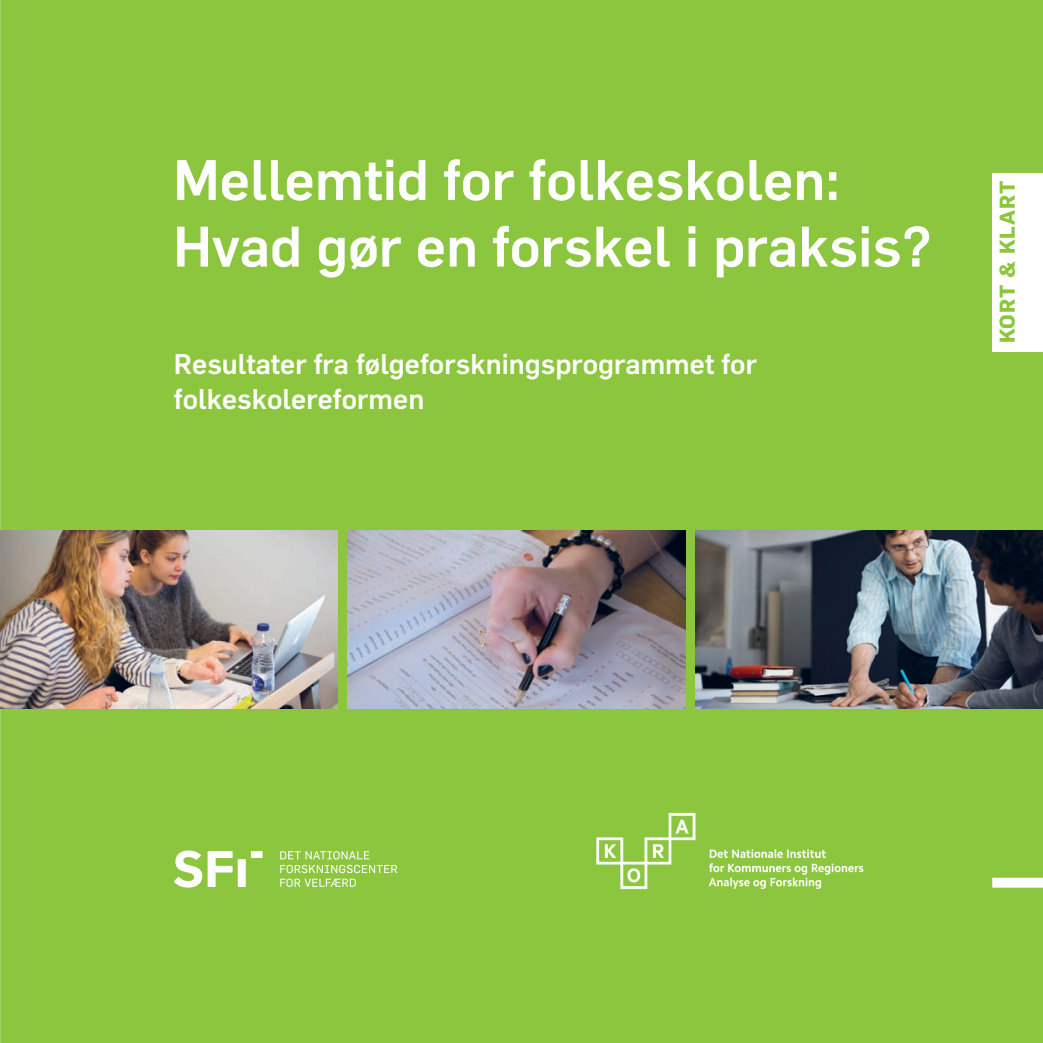
<style>
.page{position:relative;width:1043px;height:1043px;background:#fff}
.page>*{position:absolute;margin:0;border:0;box-sizing:border-box;transform-origin:0 0}
.t1{font:500 56px/66.5px "Flama";color:#fff}
.t2{font:500 28px/35px "Flama";color:#fff}
.t3{font:700 21px "Flama";letter-spacing:.04em;color:#8bc63e}
</style>
<div class="page">
<div style="left:0;top:0;width:1042px;height:1042px;background:#8bc63e"></div>
<div style="left:991px;top:173px;width:51px;height:178px;background:#fff"></div>
<svg style="left:280px;top:850px;width:117px;height:22px;background:#a1d164"></svg>
<svg style="left:280px;top:878px;width:76px;height:8px"></svg>
<svg style="left:251px;top:850px;width:11px;height:7px"></svg>
<div style="left:238px;top:858px;width:8px;height:28px;background:#fff"></div>
<svg style="left:174px;top:850px;width:58px;height:37px"></svg>
<img style="left:588px;top:796px;width:298px;height:118px">
<img style="left:347px;top:530px;width:338px;height:178px">
<img style="left:695px;top:530px;width:348px;height:178px">
<div style="left:991px;top:877px;width:51px;height:10px;background:#fff"></div>
<img style="left:0;top:530px;width:338px;height:178px">
<h1 class="t1" style="left:173px;top:146px;width:759px">Mellemtid for folkeskolen:<br>Hvad gør en forskel i praksis?</h1>
<p class="t2" style="left:174px;top:346px;width:584px">Resultater fra følgeforskningsprogrammet for folkeskolereformen</p>
<p class="t3" style="left:993px;top:343px;width:164px;rotate:-90deg">Kort &amp; klart</p>
</div>
